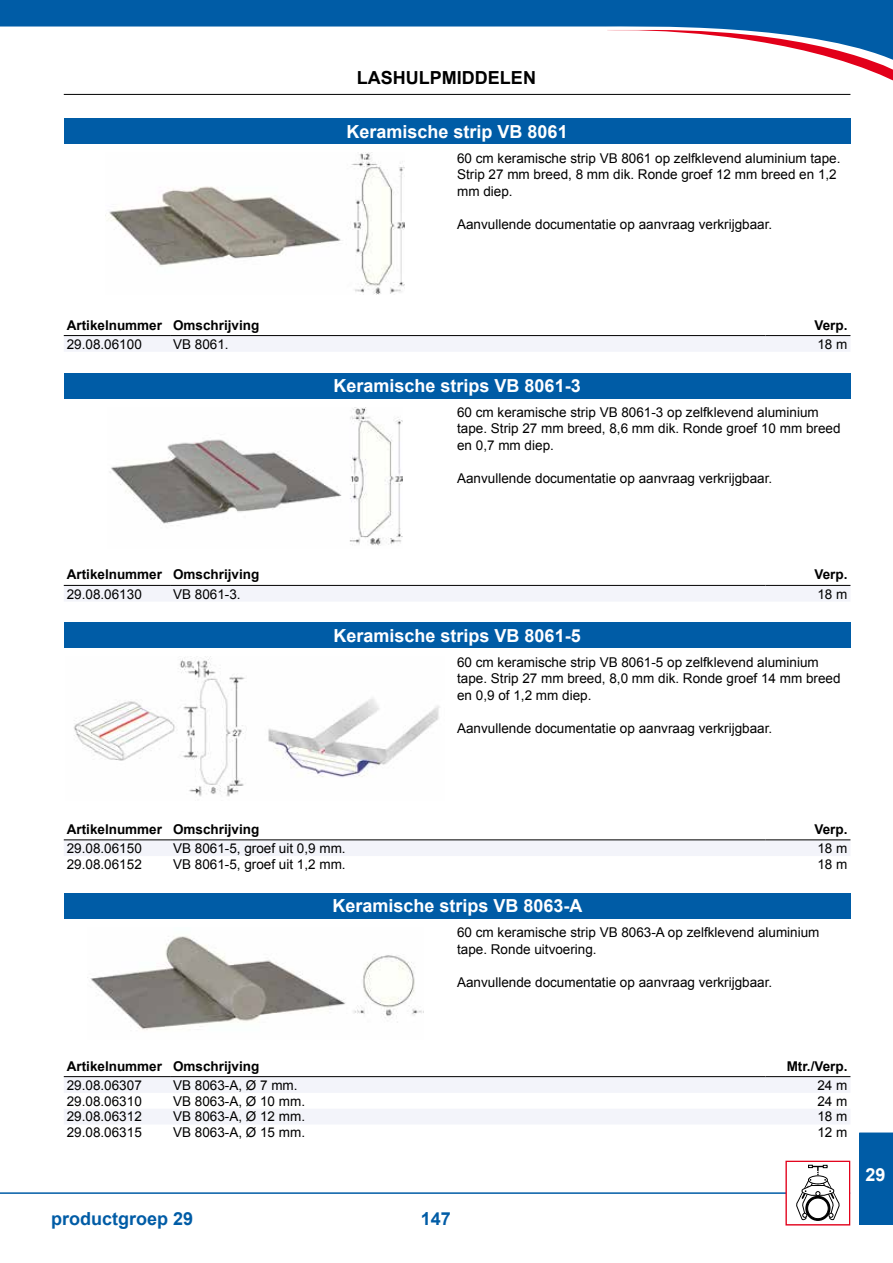
<style>
.page{position:relative;width:893px;height:1263px;background:#fff}
.page>*{position:absolute;margin:0;border:0;box-sizing:border-box;transform-origin:0 0}
.t1{font:700 18px "Arial";color:#fff}
.t2{font:700 18px "Arial";color:#005ca6}
.t3{font:700 18px "Arial";color:#000}
.t4{font:13.5px/16.5px "Arial";color:#000}
.t5{font:700 13.5px "Arial";color:#000}
</style>
<div class="page">
<hr style="left:64px;top:94px;width:786px;height:1px;background:#000">
<div style="left:859px;top:1133px;width:34px;height:92px;background:#005ca6"></div>
<hr style="left:0;top:1192px;width:850px;height:2px;background:#005ca6">
<div style="left:786px;top:1161px;width:63px;height:64px;background:#fff"></div>
<svg style="left:796px;top:1165px;width:44px;height:56px"></svg>
<div style="left:786px;top:1161px;width:64px;height:64px;border:1px solid #e2001a"></div>
<svg style="left:0;top:0;width:893px;height:30px;background:#176aae"></svg>
<svg style="left:607px;top:30px;width:286px;height:51px"></svg>
<div style="left:64px;top:119px;width:786px;height:25px;background:#005ca6"></div>
<img style="left:105px;top:153px;width:300px;height:141px">
<div style="left:64px;top:336px;width:786px;height:15px;background:#f3f4fa"></div>
<hr style="left:64px;top:335px;width:106px;height:1px;background:#000">
<hr style="left:170px;top:335px;width:595px;height:1px;background:#000">
<hr style="left:765px;top:335px;width:85px;height:1px;background:#000">
<div style="left:64px;top:373px;width:786px;height:25px;background:#005ca6"></div>
<img style="left:109px;top:407px;width:293px;height:139px">
<div style="left:64px;top:586px;width:786px;height:15px;background:#f3f4fa"></div>
<hr style="left:64px;top:585px;width:106px;height:1px;background:#000">
<hr style="left:170px;top:585px;width:595px;height:1px;background:#000">
<hr style="left:765px;top:585px;width:85px;height:1px;background:#000">
<div style="left:64px;top:623px;width:786px;height:25px;background:#005ca6"></div>
<img style="left:73px;top:657px;width:367px;height:140px">
<div style="left:64px;top:840px;width:786px;height:16px;background:#f3f4fa"></div>
<hr style="left:64px;top:839px;width:106px;height:1px;background:#000">
<hr style="left:170px;top:839px;width:595px;height:1px;background:#000">
<hr style="left:765px;top:839px;width:85px;height:1px;background:#000">
<div style="left:64px;top:893px;width:786px;height:25px;background:#005ca6"></div>
<img style="left:87px;top:936px;width:335px;height:94px">
<svg style="left:64px;top:1077px;width:786px;height:47px"></svg>
<hr style="left:64px;top:1076px;width:106px;height:1px;background:#000">
<hr style="left:170px;top:1076px;width:595px;height:1px;background:#000">
<hr style="left:765px;top:1076px;width:85px;height:1px;background:#000">
<h1 class="t3" style="left:357px;top:66px;width:180px">Lashulpmiddelen</h1>
<h1 class="t1" style="left:347px;top:119px;width:223px">Keramische strip VB 8061</h1>
<p class="t4" style="left:457px;top:150px;width:385px">60 cm keramische strip VB 8061 op zelfklevend aluminium tape.<br>Strip 27 mm breed, 8 mm dik. Ronde groef 12 mm breed en 1,2 mm diep.</p>
<p class="t4" style="left:457px;top:216px;width:317px">Aanvullende documentatie op aanvraag verkrijgbaar.</p>
<p class="t5" style="left:67px;top:316px;width:194px">Artikelnummer Omschrijving</p>
<p class="t5" style="left:814px;top:316px;width:35px">Verp.</p>
<p class="t4" style="left:67px;top:336px;width:77px">29.08.06100</p>
<p class="t4" style="left:173px;top:336px;width:57px">VB 8061.</p>
<p class="t4" style="left:817px;top:336px;width:32px">18 m</p>
<h1 class="t1" style="left:334px;top:374px;width:249px">Keramische strips VB 8061-3</h1>
<p class="t4" style="left:457px;top:404px;width:385px">60 cm keramische strip VB 8061-3 op zelfklevend aluminium tape. Strip 27 mm breed, 8,6 mm dik. Ronde groef 10 mm breed en 0,7 mm diep.</p>
<p class="t4" style="left:457px;top:470px;width:317px">Aanvullende documentatie op aanvraag verkrijgbaar.</p>
<p class="t5" style="left:67px;top:566px;width:194px">Artikelnummer Omschrijving</p>
<p class="t5" style="left:814px;top:566px;width:35px">Verp.</p>
<p class="t4" style="left:67px;top:586px;width:77px">29.08.06130</p>
<p class="t4" style="left:173px;top:586px;width:69px">VB 8061-3.</p>
<p class="t4" style="left:817px;top:586px;width:32px">18 m</p>
<h1 class="t1" style="left:334px;top:624px;width:249px">Keramische strips VB 8061-5</h1>
<p class="t4" style="left:457px;top:654px;width:385px">60 cm keramische strip VB 8061-5 op zelfklevend aluminium tape. Strip 27 mm breed, 8,0 mm dik. Ronde groef 14 mm breed en 0,9 of 1,2 mm diep.</p>
<p class="t4" style="left:457px;top:720px;width:317px">Aanvullende documentatie op aanvraag verkrijgbaar.</p>
<p class="t5" style="left:67px;top:820px;width:194px">Artikelnummer Omschrijving</p>
<p class="t5" style="left:814px;top:820px;width:35px">Verp.</p>
<p class="t4" style="left:67px;top:840px;width:77px">29.08.06150</p>
<p class="t4" style="left:173px;top:840px;width:174px">VB 8061-5, groef uit 0,9 mm.</p>
<p class="t4" style="left:817px;top:840px;width:32px">18 m</p>
<p class="t4" style="left:67px;top:856px;width:77px">29.08.06152</p>
<p class="t4" style="left:173px;top:856px;width:174px">VB 8061-5, groef uit 1,2 mm.</p>
<p class="t4" style="left:817px;top:856px;width:32px">18 m</p>
<h1 class="t1" style="left:332px;top:894px;width:252px">Keramische strips VB 8063-A</h1>
<p class="t4" style="left:457px;top:924px;width:364px">60 cm keramische strip VB 8063-A op zelfklevend aluminium tape. Ronde uitvoering.</p>
<p class="t4" style="left:457px;top:974px;width:317px">Aanvullende documentatie op aanvraag verkrijgbaar.</p>
<p class="t5" style="left:67px;top:1057px;width:194px">Artikelnummer Omschrijving</p>
<p class="t5" style="left:787px;top:1057px;width:62px">Mtr./Verp.</p>
<p class="t4" style="left:67px;top:1077px;width:77px">29.08.06307</p>
<p class="t4" style="left:173px;top:1077px;width:126px">VB 8063-A, Ø 7 mm.</p>
<p class="t4" style="left:817px;top:1077px;width:32px">24 m</p>
<p class="t4" style="left:67px;top:1093px;width:77px">29.08.06310</p>
<p class="t4" style="left:173px;top:1093px;width:134px">VB 8063-A, Ø 10 mm.</p>
<p class="t4" style="left:817px;top:1093px;width:32px">24 m</p>
<p class="t4" style="left:67px;top:1108px;width:77px">29.08.06312</p>
<p class="t4" style="left:173px;top:1108px;width:134px">VB 8063-A, Ø 12 mm.</p>
<p class="t4" style="left:817px;top:1108px;width:32px">18 m</p>
<p class="t4" style="left:67px;top:1124px;width:77px">29.08.06315</p>
<p class="t4" style="left:173px;top:1124px;width:134px">VB 8063-A, Ø 15 mm.</p>
<p class="t4" style="left:817px;top:1124px;width:32px">12 m</p>
<h1 class="t2" style="left:51px;top:1206px;width:144px">productgroep 29</h1>
<h1 class="t2" style="left:421px;top:1207px;width:32px">147</h1>
<h1 class="t1" style="left:866px;top:1163px;width:22px">29</h1>
</div>
